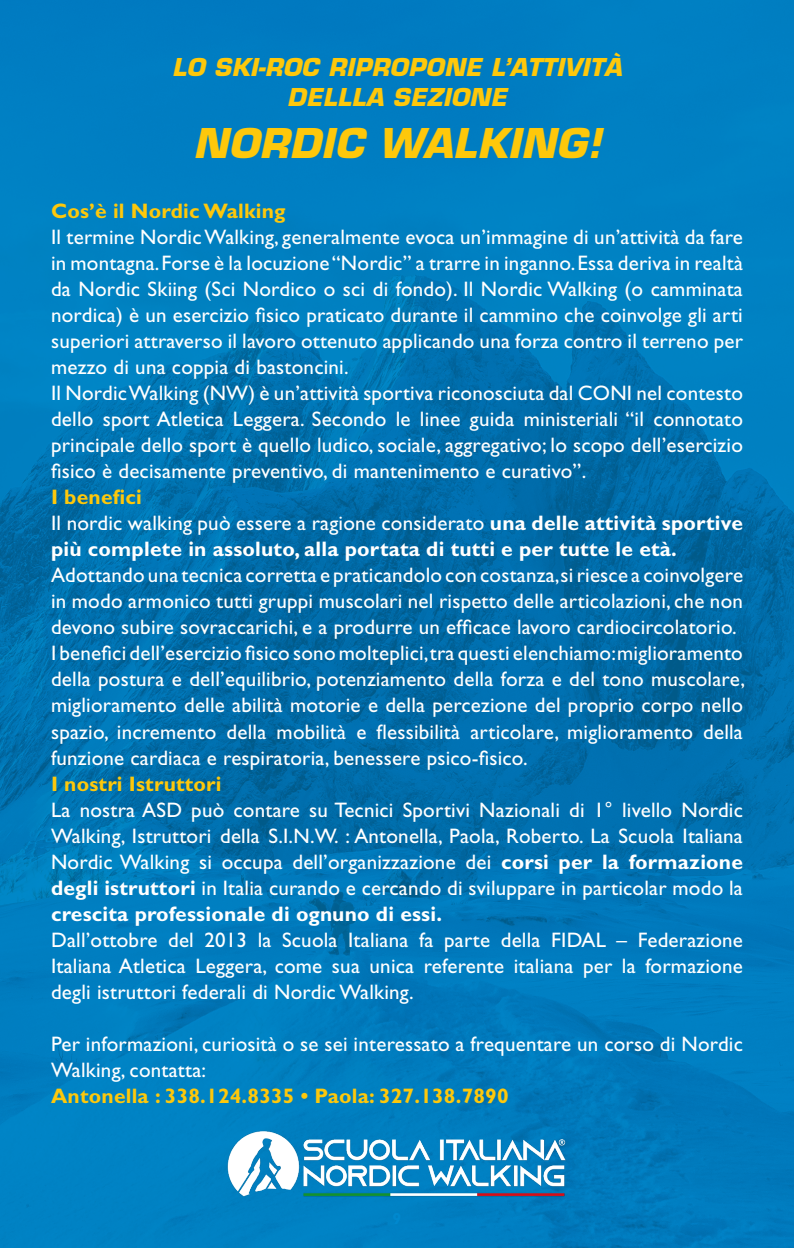
<style>
.page{position:relative;width:794px;height:1248px;background:#fff}
.page>*{position:absolute;margin:0;border:0;box-sizing:border-box;transform-origin:0 0}
.t1{font:italic 700 40px "Eurostile";letter-spacing:.01em;color:#fec80b}
.t2{font:italic 700 24px/30px "Eurostile";letter-spacing:.01em;color:#fec80b;text-align:center}
.t3{font:21px/26px "Gill Sans Std";letter-spacing:.01em;color:#fff}
.t4{font:700 21px/26px "Gill Sans Std";letter-spacing:.01em;color:#fff}
.t5{font:700 21px "Gill Sans Std";letter-spacing:.01em;color:#fec80b}
.s1{color:#fec80b}
.s2{font-weight:400}
.s3{font-weight:700}
</style>
<div class="page">
<img style="left:0;top:0;width:794px;height:1247px">
<img style="left:225px;top:1125px;width:344px;height:76px">
<p class="t2" style="left:172px;top:52px;width:451px">LO SKI-ROC RIPROPONE L’ATTIVITÀ<br>DELLLA SEZIONE</p>
<h1 class="t1" style="left:193px;top:119px;width:409px">NORDIC WALKING!</h1>
<p class="t5" style="left:51px;top:199px;width:236px">Cos’è il Nordic Walking</p>
<p class="t3" style="left:51px;top:224px;width:693px">Il termine Nordic Walking, generalmente evoca un’immagine di un’attività da fare in montagna. Forse è la locuzione “Nordic” a trarre in inganno. Essa deriva in realtà da Nordic Skiing (Sci Nordico o sci di fondo). Il Nordic Walking (o camminata nordica) è un esercizio fisico praticato durante il cammino che coinvolge gli arti superiori attraverso il lavoro ottenuto applicando una forza contro il terreno per mezzo di una coppia di bastoncini.<br>Il Nordic Walking (NW) è un’attività sportiva riconosciuta dal CONI nel contesto dello sport Atletica Leggera. Secondo le linee guida ministeriali “il connotato principale dello sport è quello ludico, sociale, aggregativo; lo scopo dell’esercizio fisico è decisamente preventivo, di mantenimento e curativo”.</p>
<p class="t4" style="left:51px;top:484px;width:693px"><span class="s1">I benefici<br></span><span class="s2">Il nordic walking può essere a ragione considerato</span> una delle attività sportive più complete in assoluto, alla portata di tutti e per tutte le età.</p>
<p class="t3" style="left:51px;top:562px;width:695px">Adottando una tecnica corretta e praticandolo con costanza,si riesce a coinvolgere in modo armonico tutti gruppi muscolari nel rispetto delle articolazioni, che non devono subire sovraccarichi, e a produrre un efficace lavoro cardiocircolatorio.<br>I benefici dell’esercizio fisico sono molteplici,tra questi elenchiamo:miglioramento della postura e dell’equilibrio, potenziamento della forza e del tono muscolare, miglioramento delle abilità motorie e della percezione del proprio corpo nello spazio, incremento della mobilità e flessibilità articolare, miglioramento della funzione cardiaca e respiratoria, benessere psico-fisico.</p>
<p class="t5" style="left:51px;top:771px;width:172px">I nostri Istruttori</p>
<p class="t3" style="left:51px;top:796px;width:693px;text-align:justify">La nostra ASD può contare su Tecnici Sportivi Nazionali di 1° livello Nordic Walking, Istruttori della S.I.N.W. : Antonella, Paola, Roberto. La Scuola Italiana Nordic Walking si occupa dell’organizzazione dei <span class="s3">corsi per la formazione degli istruttori</span> in Italia curando e cercando di sviluppare in particolar modo la <span class="s3">crescita professionale di ognuno di essi.</span></p>
<p class="t3" style="left:51px;top:926px;width:693px;text-align:justify">Dall’ottobre del 2013 la Scuola Italiana fa parte della FIDAL – Federazione Italiana Atletica Leggera, come sua unica referente italiana per la formazione degli istruttori federali di Nordic Walking.</p>
<p class="t3" style="left:51px;top:1030px;width:693px">Per informazioni, curiosità o se sei interessato a frequentare un corso di Nordic<br>Walking, contatta:</p>
<p class="t5" style="left:51px;top:1083px;width:459px">Antonella : 338.124.8335 • Paola: 327.138.7890</p>
</div>
